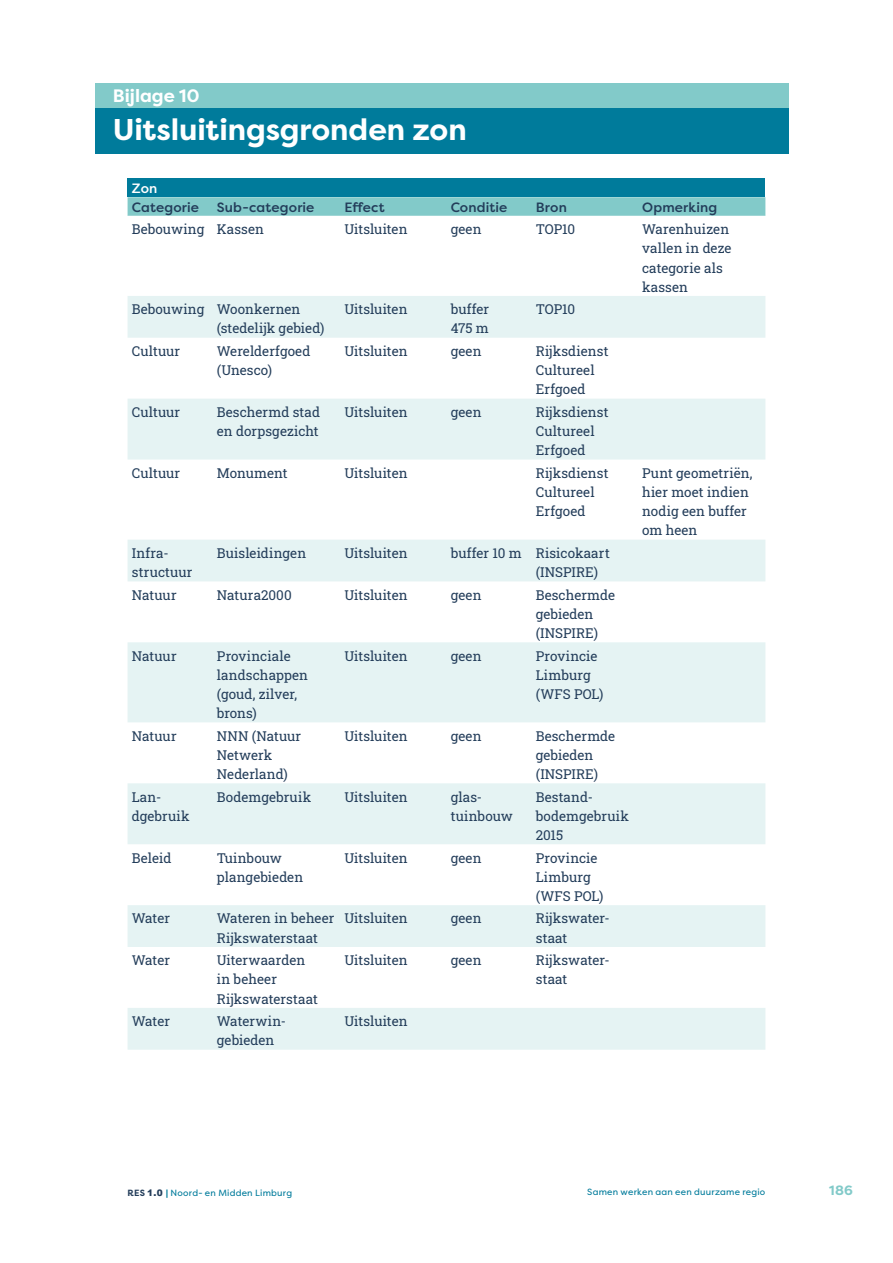
<style>
.page{position:relative;width:893px;height:1263px;background:#fff}
.page>*{position:absolute;margin:0;border:0;box-sizing:border-box;transform-origin:0 0}
.t1{font:700 30px "Filson Pro";letter-spacing:-.005em;color:#fff}
.t2{font:700 18px "Filson Pro";color:#fff}
.t3{font:13.5px/19.2px "Roboto Slab";letter-spacing:.005em;color:#233d5a}
.t4{font:500 13.5px "Filson Pro";letter-spacing:.01em;color:#233d5a}
.t5{font:500 13.5px "Filson Pro";color:#fff}
.t6{font:700 13.5px "Filson Pro";color:#82cac9}
.t7{font:9px "Filson Pro";letter-spacing:.025em;color:#007b9b}
.s1{font-weight:700;color:#233d5a}
.s2{font-family:"Arial";font-weight:900;color:#233d5a}
.s3{font-family:"Arial";font-weight:900}
</style>
<div class="page">
<div style="left:96px;top:83px;width:693px;height:25px;background:#82cac9"></div>
<div style="left:96px;top:108px;width:693px;height:45px;background:#007b9b"></div>
<div style="left:128px;top:179px;width:637px;height:18px;background:#007b9b"></div>
<svg style="left:128px;top:197px;width:637px;height:19px;background:#85cbca"></svg>
<svg style="left:128px;top:296px;width:637px;height:754px"></svg>
<h2 class="t2" style="left:113px;top:84px;width:88px">Bijlage 10</h2>
<h1 class="t1" style="left:113px;top:111px;width:356px">Uitsluitingsgronden zon</h1>
<p class="t5" style="left:132px;top:179px;width:27px">Zon</p>
<p class="t4" style="left:132px;top:198px;width:69px">Categorie</p>
<p class="t4" style="left:217px;top:198px;width:99px">Sub-categorie</p>
<p class="t4" style="left:344px;top:198px;width:42px">Effect</p>
<p class="t4" style="left:451px;top:198px;width:58px">Conditie</p>
<p class="t4" style="left:536px;top:198px;width:33px">Bron</p>
<p class="t4" style="left:642px;top:198px;width:77px">Opmerking</p>
<p class="t3" style="left:132px;top:219px;width:134px">Bebouwing Kassen</p>
<p class="t3" style="left:344px;top:219px;width:65px">Uitsluiten</p>
<p class="t3" style="left:451px;top:219px;width:32px">geen</p>
<p class="t3" style="left:536px;top:219px;width:41px">TOP10</p>
<p class="t3" style="left:642px;top:219px;width:91px">Warenhuizen vallen in deze categorie als kassen</p>
<p class="t3" style="left:217px;top:299px;width:109px;text-indent:-85px">Bebouwing Woonkernen (stedelijk gebied)</p>
<p class="t3" style="left:344px;top:299px;width:65px">Uitsluiten</p>
<p class="t3" style="left:451px;top:299px;width:40px">buffer<br>475 m</p>
<p class="t3" style="left:536px;top:299px;width:41px">TOP10</p>
<p class="t3" style="left:132px;top:341px;width:50px">Cultuur</p>
<p class="t3" style="left:217px;top:341px;width:95px">Werelderfgoed (Unesco)</p>
<p class="t3" style="left:344px;top:341px;width:65px">Uitsluiten</p>
<p class="t3" style="left:451px;top:341px;width:32px">geen</p>
<p class="t3" style="left:536px;top:341px;width:74px">Rijksdienst<br>Cultureel<br>Erfgoed</p>
<p class="t3" style="left:132px;top:402px;width:50px">Cultuur</p>
<p class="t3" style="left:217px;top:402px;width:105px">Beschermd stad en dorpsgezicht</p>
<p class="t3" style="left:344px;top:402px;width:65px">Uitsluiten</p>
<p class="t3" style="left:451px;top:402px;width:32px">geen</p>
<p class="t3" style="left:536px;top:402px;width:74px">Rijksdienst<br>Cultureel<br>Erfgoed</p>
<p class="t3" style="left:132px;top:463px;width:50px">Cultuur</p>
<p class="t3" style="left:217px;top:463px;width:72px">Monument</p>
<p class="t3" style="left:344px;top:463px;width:65px">Uitsluiten</p>
<p class="t3" style="left:536px;top:463px;width:74px">Rijksdienst<br>Cultureel<br>Erfgoed</p>
<p class="t3" style="left:642px;top:463px;width:112px">Punt geometriën, hier moet indien nodig een buffer om heen</p>
<p class="t3" style="left:132px;top:543px;width:62px">Infra-- structuur</p>
<p class="t3" style="left:217px;top:543px;width:91px">Buisleidingen</p>
<p class="t3" style="left:344px;top:543px;width:65px">Uitsluiten</p>
<p class="t3" style="left:536px;top:543px;width:76px;text-indent:-85px">buffer 10 m Risicokaart (INSPIRE)</p>
<p class="t3" style="left:132px;top:585px;width:46px">Natuur</p>
<p class="t3" style="left:217px;top:585px;width:76px">Natura2000</p>
<p class="t3" style="left:344px;top:585px;width:65px">Uitsluiten</p>
<p class="t3" style="left:451px;top:585px;width:32px">geen</p>
<p class="t3" style="left:536px;top:585px;width:81px">Beschermde gebieden (INSPIRE)</p>
<p class="t3" style="left:132px;top:646px;width:46px">Natuur</p>
<p class="t3" style="left:217px;top:646px;width:93px">Provinciale landschappen (goud, zilver, brons)</p>
<p class="t3" style="left:344px;top:646px;width:65px">Uitsluiten</p>
<p class="t3" style="left:451px;top:646px;width:32px">geen</p>
<p class="t3" style="left:536px;top:646px;width:69px">Provincie<br>Limburg (WFS POL)</p>
<p class="t3" style="left:132px;top:726px;width:46px">Natuur</p>
<p class="t3" style="left:217px;top:726px;width:86px">NNN (Natuur<br>Netwerk<br>Nederland)</p>
<p class="t3" style="left:344px;top:726px;width:65px">Uitsluiten</p>
<p class="t3" style="left:451px;top:726px;width:32px">geen</p>
<p class="t3" style="left:536px;top:726px;width:81px">Beschermde gebieden (INSPIRE)</p>
<p class="t3" style="left:132px;top:787px;width:59px">Lan-- dgebruik</p>
<p class="t3" style="left:217px;top:787px;width:96px">Bodemgebruik</p>
<p class="t3" style="left:344px;top:787px;width:65px">Uitsluiten</p>
<p class="t3" style="left:451px;top:787px;width:64px">glas&shy;tuinbouw</p>
<p class="t3" style="left:536px;top:787px;width:95px">Bestand&shy;bodemgebruik<br>2015</p>
<p class="t3" style="left:132px;top:848px;width:41px">Beleid</p>
<p class="t3" style="left:217px;top:848px;width:88px">Tuinbouw plangebieden</p>
<p class="t3" style="left:344px;top:848px;width:65px">Uitsluiten</p>
<p class="t3" style="left:451px;top:848px;width:32px">geen</p>
<p class="t3" style="left:536px;top:848px;width:69px">Provincie<br>Limburg (WFS POL)</p>
<p class="t3" style="left:132px;top:909px;width:40px">Water</p>
<p class="t3" style="left:217px;top:909px;width:119px">Wateren in beheer<br>Rijkswaterstaat</p>
<p class="t3" style="left:344px;top:909px;width:65px">Uitsluiten</p>
<p class="t3" style="left:451px;top:909px;width:32px">geen</p>
<p class="t3" style="left:536px;top:909px;width:74px">Rijkswater&shy;staat</p>
<p class="t3" style="left:132px;top:950px;width:40px">Water</p>
<p class="t3" style="left:217px;top:950px;width:102px">Uiterwaarden in beheer<br>Rijkswaterstaat</p>
<p class="t3" style="left:344px;top:950px;width:65px">Uitsluiten</p>
<p class="t3" style="left:451px;top:950px;width:32px">geen</p>
<p class="t3" style="left:536px;top:950px;width:74px">Rijkswater&shy;staat</p>
<p class="t3" style="left:132px;top:1011px;width:40px">Water</p>
<p class="t3" style="left:217px;top:1011px;width:69px">Waterwin&shy;gebieden</p>
<p class="t3" style="left:344px;top:1011px;width:65px">Uitsluiten</p>
<p class="t7" style="left:128px;top:1186px;width:166px"><span class="s1">RES</span> <span class="s2">1.0</span> <span class="s3">|</span> Noord- en Midden Limburg</p>
<p class="t7" style="left:587px;top:1186px;width:180px">Samen werken aan een duurzame regio</p>
<p class="t6" style="left:829px;top:1181px;width:25px">186</p>
</div>
